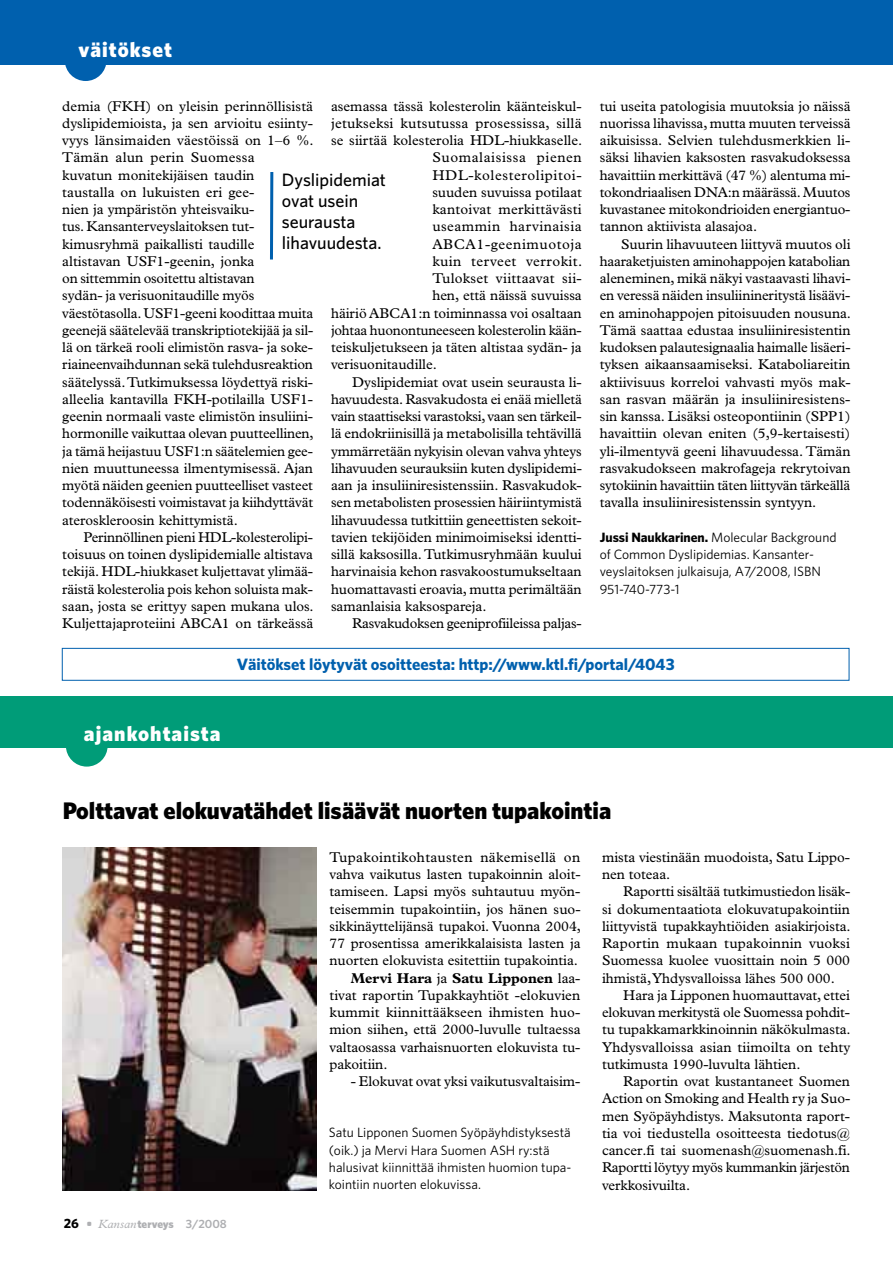
<style>
.page{position:relative;width:893px;height:1263px;background:#fff}
.page>*{position:absolute;margin:0;border:0;box-sizing:border-box;transform-origin:0 0}
.t1{font:900 24px "Whitney";color:#000}
.t2{font:900 21px "Whitney";letter-spacing:.05em;color:#fff}
.t3{font:500 18px/21px "Whitney";letter-spacing:-.005em;color:#000}
.t4{font:700 16.5px "Whitney";color:#0060ae}
.t5{font:14.25px/17.2px "Plantin";letter-spacing:-.005em;color:#000;text-align:justify}
.t6{font:14.25px "Plantin";letter-spacing:.015em;color:#000}
.t7{font:14.25px "Plantin";letter-spacing:.04em;color:#000}
.t8{font:14.25px "Plantin";letter-spacing:.02em;color:#000}
.t9{font:700 14.25px "Plantin";letter-spacing:-.005em;color:#000}
.t10{font:14.25px "Plantin";letter-spacing:.035em;color:#000}
.t11{font:14.25px "Plantin";letter-spacing:.03em;color:#000}
.t12{font:13.5px/17.2px "Whitney";color:#000}
.t13{font:900 11.25px "Whitney";letter-spacing:-.01em;color:#aeafb2}
.s1{font-weight:700}
.s2{font-weight:400}
.s3{font-weight:700;font-size:13.5px;color:#000}
.s4{font-weight:700;font-size:12px}
.s5{font-family:"Plantin";font-weight:400;font-style:italic;font-size:12px}
.s6{font-weight:600;font-size:12px}
</style>
<div class="page">
<div style="left:65px;top:39px;width:42px;height:42px;background:#0060ae;border-radius:50%"></div>
<div style="left:0;top:0;width:893px;height:64px;background:#0060ae"></div>
<div style="left:62px;top:648px;width:787px;height:33px;border:1px solid #0060ae"></div>
<div style="left:66px;top:725px;width:42px;height:42px;background:#009c78;border-radius:50%"></div>
<div style="left:0;top:696px;width:893px;height:52px;background:#009c78"></div>
<img style="left:62px;top:848px;width:254px;height:343px">
<hr style="left:270px;top:172px;width:3px;height:87px;background:#0060ae">
<h2 class="t2" style="left:78px;top:36px;width:95px">väitökset</h2>
<p class="t5" style="left:62px;top:97px;width:253px;text-align:left">demia (FKH) on yleisin perinnöllisistä dyslipidemioista, ja sen arvioitu esiinty&shy;vyys länsimaiden väestöissä on 1–6 %.<br>Tämän alun perin Suomessa<br>kuvatun monitekijäisen taudin<br>taustalla on lukuisten eri gee-<br>nien ja ympäristön yhteisvaiku-<br>tus. Kansanterveyslaitoksen tut&shy;kimusryhmä paikallisti taudille altistavan USF1-geenin, jonka<br>on sittemmin osoitettu altistavan<br>sydän- ja verisuonitaudille myös väestötasolla. USF1-geeni koodittaa muita geenejä säätelevää transkriptiotekijää ja sil&shy;lä on tärkeä rooli elimistön rasva- ja soke&shy;riaineenvaihdunnan sekä tulehdusreaktion säätelyssä. Tutkimuksessa löydettyä riski&shy;alleelia kantavilla FKH-potilailla USF1- geenin normaali vaste elimistön insuliini&shy;hormonille vaikuttaa olevan puutteellinen, ja tämä heijastuu USF1:n säätelemien gee&shy;nien muuttuneessa ilmentymisessä. Ajan myötä näiden geenien puutteelliset vasteet todennäköisesti voimistavat ja kiihdyttävät ateroskleroosin kehittymistä.</p>
<p class="t5" style="left:62px;top:529px;width:253px;text-indent:21px">Perinnöllinen pieni HDL-kolesterolipi&shy;toisuus on toinen dyslipidemialle altistava tekijä. HDL-hiukkaset kuljettavat ylimää&shy;räistä kolesterolia pois kehon soluista mak&shy;saan, josta se erittyy sapen mukana ulos.<br>Kuljettajaproteiini ABCA1 on tärkeässä</p>
<p class="t5" style="left:331px;top:97px;width:252px">asemassa tässä kolesterolin käänteiskul-</p>
<p class="t6" style="left:331px;top:115px;width:252px">jetukseksi kutsutussa prosessissa, sillä</p>
<p class="t5" style="left:331px;top:132px;width:253px">se siirtää kolesterolia HDL-hiukkaselle.</p>
<p class="t7" style="left:432px;top:149px;width:151px">Suomalaisissa pienen</p>
<p class="t7" style="left:432px;top:167px;width:151px">HDL-kolesterolipitoi-</p>
<p class="t5" style="left:432px;top:184px;width:151px">suuden suvuissa potilaat</p>
<p class="t6" style="left:432px;top:201px;width:151px">kantoivat merkittävästi</p>
<p class="t11" style="left:432px;top:218px;width:151px">useammin harvinaisia</p>
<p class="t7" style="left:432px;top:236px;width:151px">ABCA1-geenimuotoja</p>
<p class="t10" style="left:432px;top:253px;width:151px">kuin terveet verrokit.</p>
<p class="t8" style="left:432px;top:270px;width:151px">Tulokset viittaavat sii-</p>
<p class="t5" style="left:432px;top:287px;width:151px">hen, että näissä suvuissa</p>
<p class="t5" style="left:331px;top:304px;width:252px">häiriö ABCA1:n toiminnassa voi osaltaan</p>
<p class="t5" style="left:331px;top:322px;width:252px">johtaa huonontuneeseen kolesterolin kään-</p>
<p class="t5" style="left:331px;top:339px;width:252px">teiskuljetukseen ja täten altistaa sydän- ja</p>
<p class="t5" style="left:331px;top:356px;width:107px">verisuonitaudille.</p>
<p class="t5" style="left:352px;top:373px;width:231px">Dyslipidemiat ovat usein seurausta li-</p>
<p class="t5" style="left:331px;top:391px;width:252px">havuudesta. Rasvakudosta ei enää mielletä</p>
<p class="t5" style="left:331px;top:408px;width:252px">vain staattiseksi varastoksi, vaan sen tärkeil-</p>
<p class="t5" style="left:331px;top:425px;width:252px">lä endokriinisillä ja metabolisilla tehtävillä</p>
<p class="t5" style="left:331px;top:442px;width:252px">ymmärretään nykyisin olevan vahva yhteys</p>
<p class="t5" style="left:331px;top:460px;width:252px">lihavuuden seurauksiin kuten dyslipidemi-</p>
<p class="t5" style="left:331px;top:477px;width:252px">aan ja insuliiniresistenssiin. Rasvakudok-</p>
<p class="t5" style="left:331px;top:494px;width:252px">sen metabolisten prosessien häiriintymistä</p>
<p class="t5" style="left:331px;top:511px;width:252px">lihavuudessa tutkittiin geneettisten sekoit-</p>
<p class="t5" style="left:331px;top:529px;width:252px">tavien tekijöiden minimoimiseksi identti-</p>
<p class="t5" style="left:331px;top:546px;width:252px">sillä kaksosilla. Tutkimusryhmään kuului</p>
<p class="t5" style="left:331px;top:563px;width:252px">harvinaisia kehon rasvakoostumukseltaan</p>
<p class="t5" style="left:331px;top:580px;width:252px">huomattavasti eroavia, mutta perimältään</p>
<p class="t5" style="left:331px;top:598px;width:157px">samanlaisia kaksospareja.</p>
<p class="t5" style="left:352px;top:615px;width:231px">Rasvakudoksen geeniprofiileissa paljas-</p>
<p class="t3" style="left:282px;top:169px;width:106px">Dyslipidemiat ovat usein seurausta lihavuudesta.</p>
<p class="t5" style="left:600px;top:97px;width:252px">tui useita patologisia muutoksia jo näissä nuorissa lihavissa, mutta muuten terveissä aikuisissa. Selvien tulehdusmerkkien li&shy;säksi lihavien kaksosten rasvakudoksessa havaittiin merkittävä (47 %) alentuma mi&shy;tokondriaalisen DNA:n määrässä. Muutos kuvastanee mitokondrioiden energiantuo&shy;tannon aktiivista alasajoa.</p>
<p class="t5" style="left:600px;top:235px;width:253px;text-indent:21px">Suurin lihavuuteen liittyvä muutos oli haaraketjuisten aminohappojen katabolian aleneminen, mikä näkyi vastaavasti lihavi&shy;en veressä näiden insuliinineritystä lisäävi&shy;en aminohappojen pitoisuuden nousuna.<br>Tämä saattaa edustaa insuliiniresistentin kudoksen palautesignaalia haimalle lisäeri&shy;tyksen aikaansaamiseksi. Kataboliareitin aktiivisuus korreloi vahvasti myös mak&shy;san rasvan määrän ja insuliiniresistens&shy;sin kanssa. Lisäksi osteopontiinin (SPP1) havaittiin olevan eniten (5,9-kertaisesti) yli-ilmentyvä geeni lihavuudessa. Tämän rasvakudokseen makrofageja rekrytoivan sytokiinin havaittiin täten liittyvän tärkeällä tavalla insuliiniresistenssin syntyyn.</p>
<p class="t12" style="left:600px;top:528px;width:238px"><span class="s1">Jussi Naukkarinen.</span> Molecular Background of Common Dyslipidemias. Kansanter&shy;veyslaitoksen julkaisuja, A7/2008, ISBN 951-740-773-1</p>
<p class="t4" style="left:237px;top:655px;width:439px">Väitökset löytyvät osoitteesta: http://www.ktl.fi/portal/4043</p>
<h2 class="t2" style="left:84px;top:720px;width:138px">ajankohtaista</h2>
<h1 class="t1" style="left:63px;top:796px;width:550px">Polttavat elokuvatähdet lisäävät nuorten tupakointia</h1>
<p class="t5" style="left:602px;top:848px;width:250px">mista viestinään muodoista, Satu Lippo&shy;nen toteaa.</p>
<p class="t5" style="left:602px;top:883px;width:250px;text-indent:21px">Raportti sisältää tutkimustiedon lisäk&shy;si dokumentaatiota elokuvatupakointiin liittyvistä tupakkayhtiöiden asiakirjoista.<br>Raportin mukaan tupakoinnin vuoksi Suomessa kuolee vuosittain noin 5 000 ihmistä, Yhdysvalloissa lähes 500 000.</p>
<p class="t5" style="left:602px;top:986px;width:250px;text-indent:21px">Hara ja Lipponen huomauttavat, ettei elokuvan merkitystä ole Suomessa pohdit&shy;tu tupakkamarkkinoinnin näkökulmasta.<br>Yhdysvalloissa asian tiimoilta on tehty tutkimusta 1990-luvulta lähtien.</p>
<p class="t5" style="left:602px;top:1073px;width:250px;text-indent:21px">Raportin ovat kustantaneet Suomen Action on Smoking and Health ry ja Suo&shy;men Syöpäyhdistys. Maksutonta raport&shy;tia voi tiedustella osoitteesta tiedotus@ cancer.fi tai suomenash@suomenash.fi.<br>Raportti löytyy myös kummankin järjestön verkkosivuilta.</p>
<p class="t8" style="left:329px;top:849px;width:252px">Tupakointikohtausten näkemisellä on</p>
<p class="t5" style="left:329px;top:866px;width:253px">vahva vaikutus lasten tupakoinnin aloit-</p>
<p class="t5" style="left:329px;top:883px;width:252px">tamiseen. Lapsi myös suhtautuu myön-</p>
<p class="t5" style="left:329px;top:900px;width:253px">teisemmin tupakointiin, jos hänen suo-</p>
<p class="t5" style="left:329px;top:917px;width:253px">sikkinäyttelijänsä tupakoi. Vuonna 2004,</p>
<p class="t5" style="left:329px;top:935px;width:253px">77 prosentissa amerikkalaisista lasten ja</p>
<p class="t5" style="left:329px;top:952px;width:250px">nuorten elokuvista esitettiin tupakointia.</p>
<p class="t9" style="left:351px;top:969px;width:231px">Mervi Hara <span class="s2">ja</span> Satu Lipponen <span class="s2">laa-</span></p>
<p class="t5" style="left:329px;top:986px;width:252px">tivat raportin Tupakkayhtiöt -elokuvien</p>
<p class="t6" style="left:329px;top:1004px;width:252px">kummit kiinnittääkseen ihmisten huo-</p>
<p class="t5" style="left:329px;top:1021px;width:253px">mion siihen, että 2000-luvulle tultaessa</p>
<p class="t5" style="left:329px;top:1038px;width:252px">valtaosassa varhaisnuorten elokuvista tu-</p>
<p class="t5" style="left:329px;top:1055px;width:60px">pakoitiin.</p>
<p class="t5" style="left:351px;top:1073px;width:231px">- Elokuvat ovat yksi vaikutusvaltaisim-</p>
<p class="t12" style="left:329px;top:1124px;width:244px">Satu Lipponen Suomen Syöpäyhdistyksestä (oik.) ja Mervi Hara Suomen ASH ry:stä halusivat kiinnittää ihmisten huomion tupa&shy;kointiin nuorten elokuvissa.</p>
<p class="t13" style="left:64px;top:1217px;width:165px"><span class="s3">26</span> <span class="s4">•</span> <span class="s5">Kansan</span>terveys <span class="s6">3/2008</span></p>
</div>
